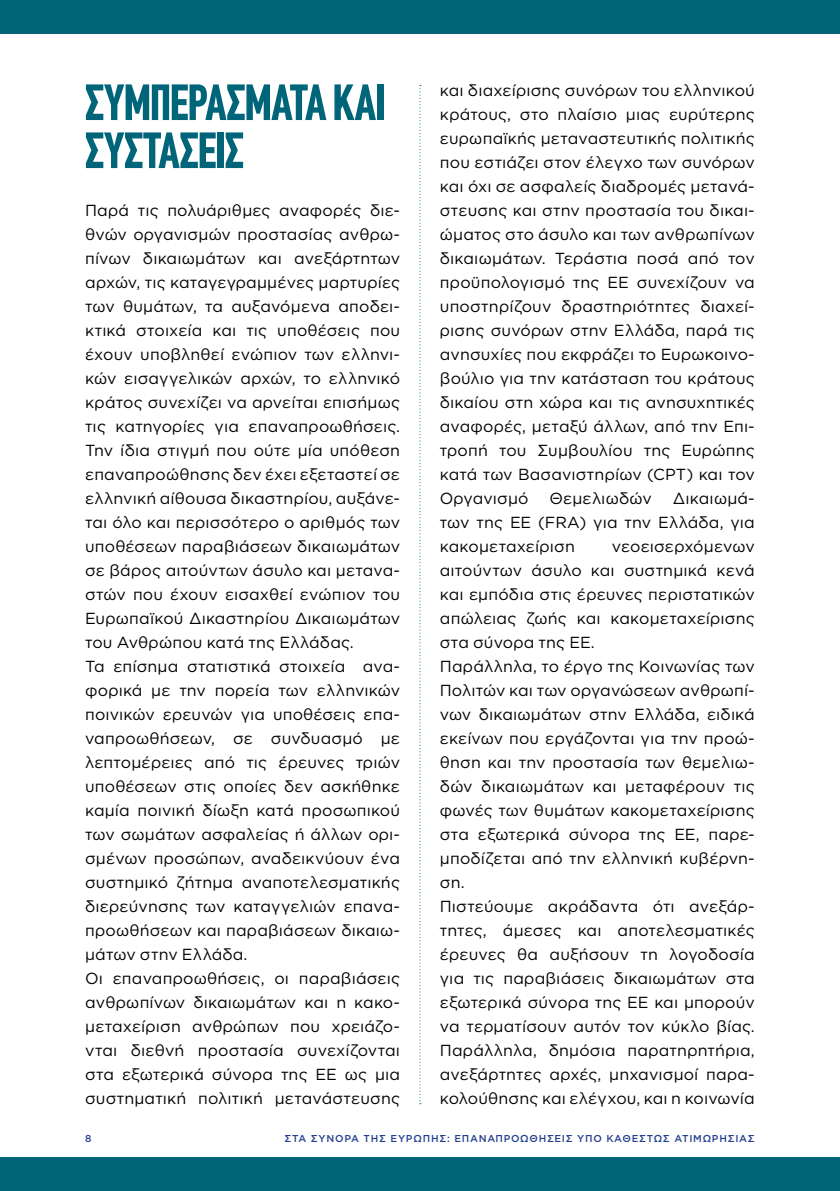
<style>
.page{position:relative;width:840px;height:1191px;background:#fff}
.page>*{position:absolute;margin:0;border:0;box-sizing:border-box;transform-origin:0 0}
.t1{font:700 50px/48px "CF Din Condensed";letter-spacing:-.02em;color:#006579}
.t2{font:16px/24px "Gotham Greek";letter-spacing:.01em;color:#000}
.t3{font:500 10px "Gotham Greek";letter-spacing:.075em;color:#25408f}
</style>
<div class="page">
<div style="left:0;top:0;width:839px;height:34px;background:#006579"></div>
<div style="left:0;top:1157px;width:839px;height:34px;background:#006579"></div>
<svg style="left:419px;top:85px;width:2px;height:1019px"></svg>
<h1 class="t1" style="left:85px;top:80px;width:302px">ΣΥΜΠΕΡΑΣΜΑΤΑ ΚΑΙ<br>ΣΥΣΤΑΣΕΙΣ</h1>
<p class="t2" style="left:85px;top:198px;width:316px">Παρά τις πολυάριθμες αναφορές διε&shy;θνών οργανισμών προστασίας ανθρω&shy;πίνων δικαιωμάτων και ανεξάρτητων αρχών, τις καταγεγραμμένες μαρτυρίες των θυμάτων, τα αυξανόμενα αποδει&shy;κτικά στοιχεία και τις υποθέσεις που έχουν υποβληθεί ενώπιον των ελληνι&shy;κών εισαγγελικών αρχών, το ελληνικό κράτος συνεχίζει να αρνείται επισήμως τις κατηγορίες για επαναπροωθήσεις.<br>Την ίδια στιγμή που ούτε μία υπόθεση επαναπροώθησης δεν έχει εξεταστεί σε ελληνική αίθουσα δικαστηρίου, αυξάνε&shy;ται όλο και περισσότερο ο αριθμός των υποθέσεων παραβιάσεων δικαιωμάτων σε βάρος αιτούντων άσυλο και μετανα&shy;στών που έχουν εισαχθεί ενώπιον του Ευρωπαϊκού Δικαστηρίου Δικαιωμάτων του Ανθρώπου κατά της Ελλάδας.<br>Τα επίσημα στατιστικά στοιχεία ανα&shy;φορικά με την πορεία των ελληνικών ποινικών ερευνών για υποθέσεις επα&shy;ναπροωθήσεων, σε συνδυασμό με λεπτομέρειες από τις έρευνες τριών υποθέσεων στις οποίες δεν ασκήθηκε καμία ποινική δίωξη κατά προσωπικού των σωμάτων ασφαλείας ή άλλων ορι&shy;σμένων προσώπων, αναδεικνύουν ένα συστημικό ζήτημα αναποτελεσματικής διερεύνησης των καταγγελιών επανα&shy;προωθήσεων και παραβιάσεων δικαιω&shy;μάτων στην Ελλάδα.<br>Οι επαναπροωθήσεις, οι παραβιάσεις ανθρωπίνων δικαιωμάτων και η κακο&shy;μεταχείριση ανθρώπων που χρειάζο&shy;νται διεθνή προστασία συνεχίζονται στα εξωτερικά σύνορα της ΕΕ ως μια συστηματική πολιτική μετανάστευσης</p>
<p class="t2" style="left:439px;top:78px;width:316px;text-align:justify">και διαχείρισης συνόρων του ελληνικού κράτους, στο πλαίσιο μιας ευρύτερης ευρωπαϊκής μεταναστευτικής πολιτικής που εστιάζει στον έλεγχο των συνόρων και όχι σε ασφαλείς διαδρομές μετανά&shy;στευσης και στην προστασία του δικαι&shy;ώματος στο άσυλο και των ανθρωπίνων δικαιωμάτων. Τεράστια ποσά από τον προϋπολογισμό της ΕΕ συνεχίζουν να υποστηρίζουν δραστηριότητες διαχεί&shy;ρισης συνόρων στην Ελλάδα, παρά τις ανησυχίες που εκφράζει το Ευρωκοινο&shy;βούλιο για την κατάσταση του κράτους δικαίου στη χώρα και τις ανησυχητικές αναφορές, μεταξύ άλλων, από την Επι&shy;τροπή του Συμβουλίου της Ευρώπης κατά των Βασανιστηρίων (CPT) και τον Οργανισμό</p>
<p class="t2" style="left:439px;top:486px;width:316px;text-align:justify;text-indent:233px">Δικαιωμά&shy;των της ΕΕ (FRA) για την Ελλάδα, για κακομεταχείριση</p>
<p class="t2" style="left:549px;top:486px;width:104px">Θεμελιωδών</p>
<p class="t2" style="left:439px;top:534px;width:316px;text-indent:172px">νεοεισερχόμενων αιτούντων άσυλο και συστημικά κενά και εμπόδια στις έρευνες περιστατικών απώλειας ζωής και κακομεταχείρισης στα σύνορα της ΕΕ.<br>Παράλληλα, το έργο της Κοινωνίας των Πολιτών και των οργανώσεων ανθρωπί&shy;νων δικαιωμάτων στην Ελλάδα, ειδικά εκείνων που εργάζονται για την προώ&shy;θηση και την προστασία των θεμελιω&shy;δών δικαιωμάτων και μεταφέρουν τις φωνές των θυμάτων κακομεταχείρισης στα εξωτερικά σύνορα της ΕΕ, παρε&shy;μποδίζεται από την ελληνική κυβέρνη&shy;ση.<br>Πιστεύουμε ακράδαντα ότι ανεξάρ&shy;τητες, άμεσες και αποτελεσματικές έρευνες θα αυξήσουν τη λογοδοσία για τις παραβιάσεις δικαιωμάτων στα εξωτερικά σύνορα της ΕΕ και μπορούν να τερματίσουν αυτόν τον κύκλο βίας.<br>Παράλληλα, δημόσια παρατηρητήρια, ανεξάρτητες αρχές, μηχανισμοί παρα&shy;κολούθησης και ελέγχου, και η κοινωνία</p>
<p class="t3" style="left:85px;top:1132px;width:8px">8</p>
<p class="t3" style="left:284px;top:1132px;width:471px">ΣΤΑ ΣΥΝΟΡΑ ΤΗΣ ΕΥΡΩΠΗΣ: ΕΠΑΝΑΠΡΟΩΘΗΣΕΙΣ ΥΠΟ ΚΑΘΕΣΤΩΣ ΑΤΙΜΩΡΗΣΙΑΣ</p>
</div>
